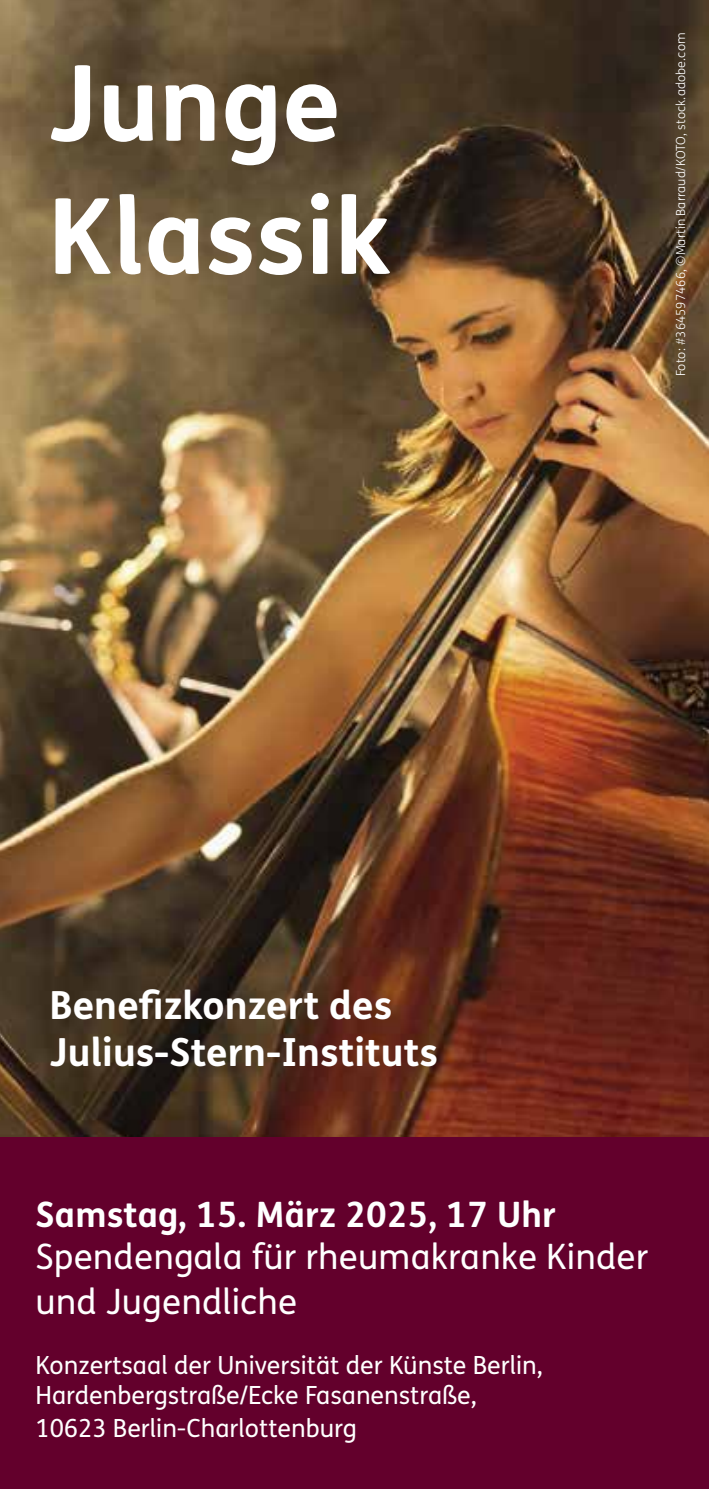
<style>
.page{position:relative;width:709px;height:1489px;background:#fff}
.page>*{position:absolute;margin:0;border:0;box-sizing:border-box;transform-origin:0 0}
.t1{font:700 105px/133px "FS Me Pro";color:#fff}
.t2{font:700 38.75px/46.5px "FS Me Pro";color:#fff}
.t3{font:35px/45px "FS Me Pro";letter-spacing:.005em;color:#fff}
.t4{font:700 35px "FS Me Pro";letter-spacing:.005em;color:#fff}
.t5{font:25px/30px "FS Me Pro";color:#fff}
.t6{font:300 12.5px "FS Me Pro";letter-spacing:.01em;color:#fff}
</style>
<div class="page">
<img style="left:0;top:0;width:709px;height:1137px">
<div style="left:0;top:1137px;width:709px;height:351px;background:#63002c"></div>
<h1 class="t1" style="left:48px;top:32px;width:344px">Junge<br>Klassik</h1>
<p class="t6" style="left:672px;top:376px;width:345px;rotate:-90deg">Foto: #364597466, ©Martin Barraud/KOTO, stock.adobe.com</p>
<h2 class="t2" style="left:50px;top:980px;width:390px">Benefizkonzert des<br>Julius-Stern-Instituts</h2>
<h3 class="t4" style="left:35px;top:1187px;width:522px">Samstag, 15. März 2025, 17 Uhr</h3>
<h3 class="t3" style="left:35px;top:1233px;width:614px">Spendengala für rheumakranke Kinder und Jugendliche</h3>
<p class="t5" style="left:35px;top:1349px;width:509px">Konzertsaal der Universität der Künste Berlin,<br>Hardenbergstraße/Ecke Fasanenstraße,</p>
<p class="t5" style="left:35px;top:1412px;width:323px">10623 Berlin-Charlottenburg</p>
</div>
